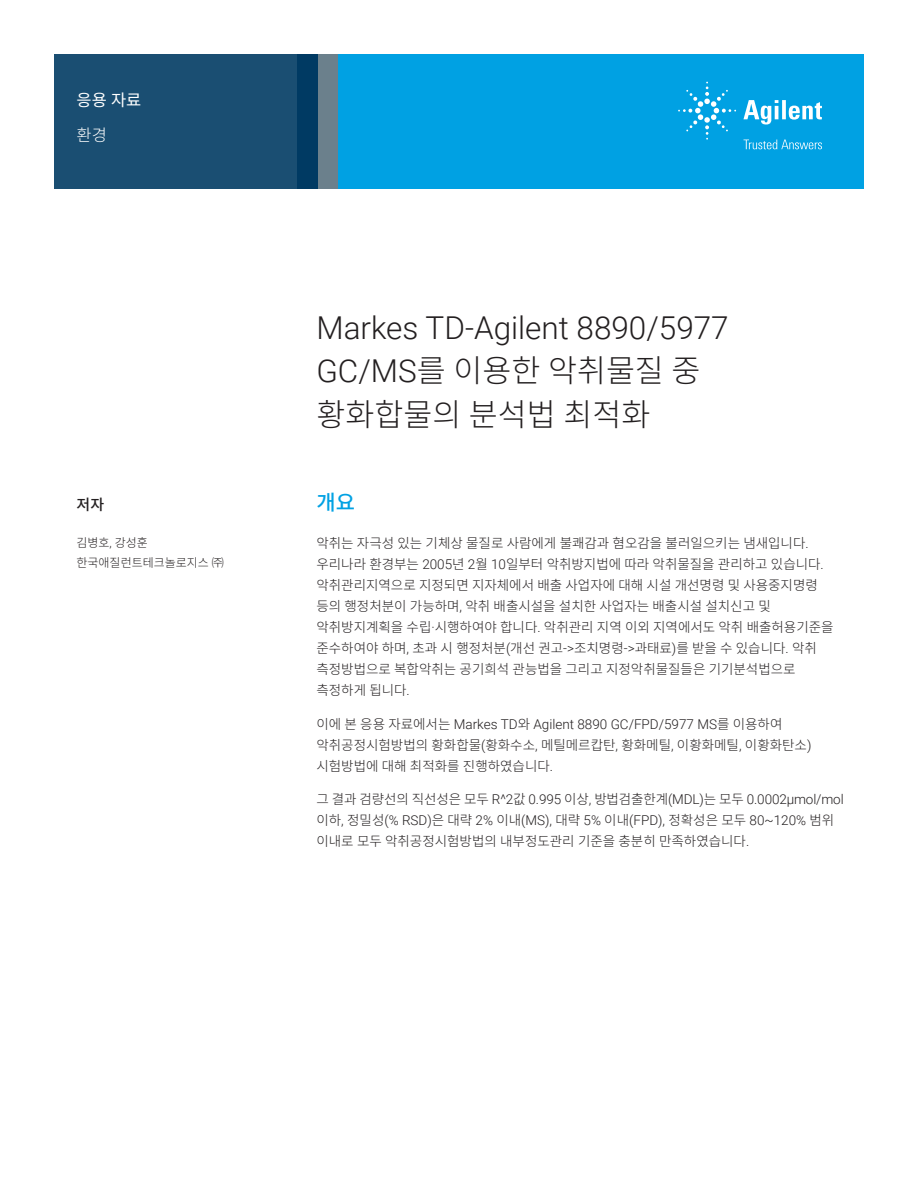
<style>
.page{position:relative;width:918px;height:1188px;background:#fff}
.page>*{position:absolute;margin:0;border:0;box-sizing:border-box;transform-origin:0 0}
.t1{font:300 31.5px "Roboto";color:#231f20}
.t2{font:300 31.5px/43.5px "Noto Sans CJ Kkr";color:#231f20}
.t3{font:500 21px "Noto Sans CJ Kkr";color:#00a1e3}
.t4{font:16.5px "Noto Sans CJ Kkr";color:#fff}
.t5{font:300 16.5px "Noto Sans CJ Kkr";color:#fff}
.t6{font:500 15px "Noto Sans CJ Kkr";color:#231f20}
.t7{font:300 13.5px/21px "Noto Sans CJ Kkr";color:#231f20}
.t8{font:300 13.5px/21px "Roboto";color:#231f20}
.t9{font:300 12px/19.5px "Noto Sans CJ Kkr";color:#231f20}
.s1{font-family:"Roboto"}
.s2{font-family:"Noto Sans CJ Kkr"}
</style>
<div class="page">
<div style="left:297px;top:54px;width:567px;height:135px;background:#00a1e3"></div>
<div style="left:54px;top:54px;width:243px;height:135px;background:#1a4e72"></div>
<div style="left:317px;top:54px;width:21px;height:135px;background:#6b808c"></div>
<div style="left:297px;top:54px;width:20px;height:135px;background:#003a63"></div>
<svg style="left:743px;top:100px;width:79px;height:25px"></svg>
<svg style="left:678px;top:82px;width:58px;height:58px"></svg>
<svg style="left:744px;top:140px;width:78px;height:9px"></svg>
<p class="t4" style="left:77px;top:91px;width:66px">응용 자료</p>
<p class="t5" style="left:77px;top:126px;width:32px">환경</p>
<p class="t6" style="left:77px;top:496px;width:29px">저자</p>
<p class="t9" style="left:77px;top:533px;width:149px">김병호<span class="s1">,</span> 강성훈 한국애질런트테크놀로지스 ㈜</p>
<h1 class="t1" style="left:316px;top:305px;width:414px">Markes TD-Agilent 8890/5977</h1>
<h1 class="t2" style="left:316px;top:350px;width:386px"><span class="s1">GC/MS</span>를 이용한 악취물질 중 황화합물의 분석법 최적화</h1>
<h2 class="t3" style="left:316px;top:491px;width:40px">개요</h2>
<p class="t7" style="left:316px;top:533px;width:519px">악취는 자극성 있는 기체상 물질로 사람에게 불쾌감과 혐오감을 불러일으키는 냄새입니다<span class="s1">. </span>우리나라 환경부는 <span class="s1">2005</span>년 <span class="s1">2</span>월 <span class="s1">10</span>일부터 악취방지법에 따라 악취물질을 관리하고 있습니다<span class="s1">. </span>악취관리지역으로 지정되면 지자체에서 배출 사업자에 대해 시설 개선명령 및 사용중지명령 등의 행정처분이 가능하며<span class="s1">,</span> 악취 배출시설을 설치한 사업자는 배출시설 설치신고 및 악취방지계획을 수립<span class="s1">·</span>시행하여야 합니다<span class="s1">.</span> 악취관리 지역 이외 지역에서도 악취 배출허용기준을 준수하여야 하며<span class="s1">,</span> 초과 시 행정처분<span class="s1">(</span>개선 권고<span class="s1">-&gt;</span>조치명령<span class="s1">-&gt;</span>과태료<span class="s1">)</span>를 받을 수 있습니다<span class="s1">.</span> 악취 측정방법으로 복합악취는 공기희석 관능법을 그리고 지정악취물질들은 기기분석법으로 측정하게 됩니다<span class="s1">.</span></p>
<p class="t8" style="left:316px;top:713px;width:467px"><span class="s2">이에 본 응용 자료에서는</span> Markes TD<span class="s2">와</span> Agilent 8890 GC/FPD/5977 MS<span class="s2">를 이용하여</span></p>
<p class="t7" style="left:316px;top:735px;width:497px">악취공정시험방법의 황화합물<span class="s1">(</span>황화수소<span class="s1">,</span> 메틸메르캅탄<span class="s1">,</span> 황화메틸<span class="s1">,</span> 이황화메틸<span class="s1">,</span> 이황화탄소<span class="s1">) </span>시험방법에 대해 최적화를 진행하였습니다<span class="s1">.</span></p>
<p class="t8" style="left:316px;top:789px;width:529px"><span class="s2">그 결과 검량선의 직선성은 모두</span> R^2<span class="s2">값</span> 0.995 <span class="s2">이상</span>, <span class="s2">방법검출한계</span>(MDL)<span class="s2">는 모두</span> 0.0002µmol/mol <span class="s2">이하</span>, <span class="s2">정밀성</span>(% RSD)<span class="s2">은 대략</span> 2% <span class="s2">이내</span>(MS), <span class="s2">대략</span> 5% <span class="s2">이내</span>(FPD), <span class="s2">정확성은 모두</span> 80~120% <span class="s2">범위</span></p>
<p class="t7" style="left:316px;top:831px;width:434px">이내로 모두 악취공정시험방법의 내부정도관리 기준을 충분히 만족하였습니다<span class="s1">.</span></p>
</div>
